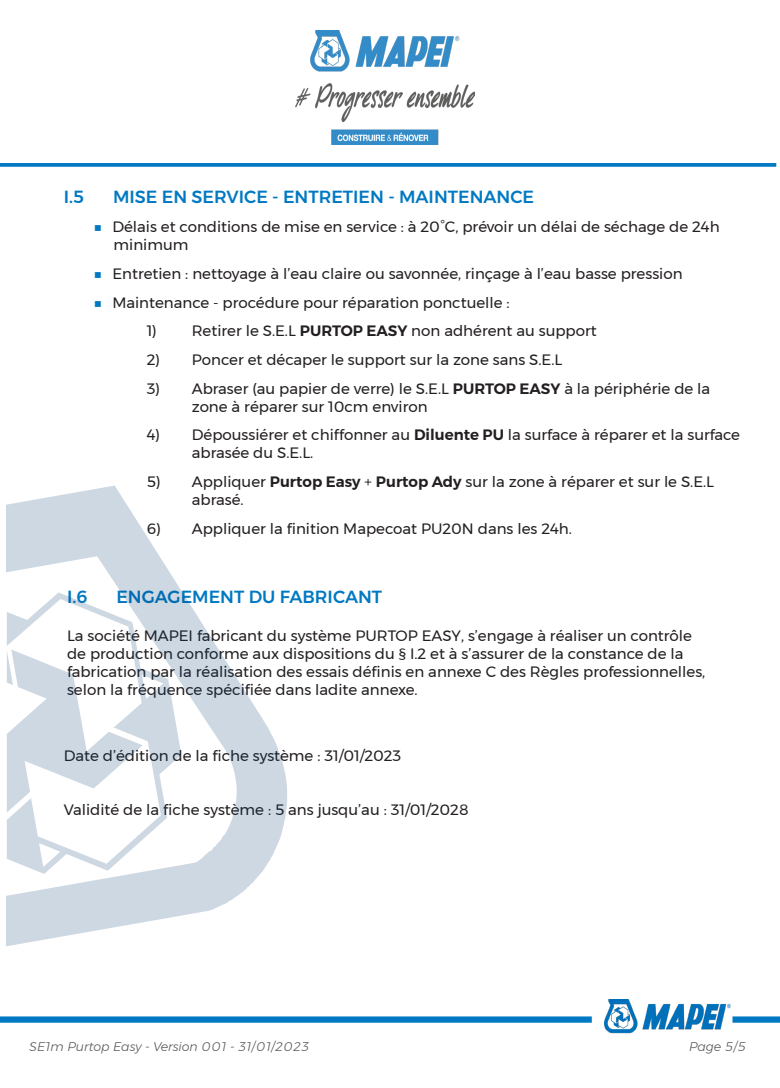
<style>
.page{position:relative;width:780px;height:1088px;background:#fff}
.page>*{position:absolute;margin:0;border:0;box-sizing:border-box;transform-origin:0 0}
.t1{font:500 17.5px "Montserrat";color:#0079c2}
.t2{font:15px/18px "Montserrat";color:#231f20}
.t3{font:italic 300 12.5px "Montserrat";color:#57585a}
.s1{font-weight:700;color:#0079c2}
.s2{font-weight:600}
</style>
<div class="page">
<svg style="left:0;top:163px;width:776px;height:4px;background:#0f81c5"></svg>
<img style="left:295px;top:30px;width:179px;height:114px">
<div style="left:0;top:1016px;width:591px;height:7px;background:#0079c2"></div>
<div style="left:732px;top:1016px;width:48px;height:7px;background:#0079c2"></div>
<svg style="left:7px;top:485px;width:280px;height:461px"></svg>
<svg style="left:7px;top:592px;width:136px;height:30px"></svg>
<svg style="left:7px;top:622px;width:174px;height:252px"></svg>
<img style="left:591px;top:1000px;width:152px;height:34px">
<p class="t1" style="left:64px;top:183px;width:22px">I.5</p>
<p class="t1" style="left:113px;top:183px;width:422px">MISE EN SERVICE - ENTRETIEN - MAINTENANCE</p>
<p class="t2" style="left:113px;top:218px;width:607px;text-indent:-20px"><span class="s1">■</span> Délais et conditions de mise en service : à 20°C, prévoir un délai de séchage de 24h minimum</p>
<p class="t2" style="left:93px;top:265px;width:590px"><span class="s1">■</span> Entretien : nettoyage à l’eau claire ou savonnée, rinçage à l’eau basse pression</p>
<p class="t2" style="left:93px;top:293px;width:418px"><span class="s1">■</span> Maintenance - procédure pour réparation ponctuelle :</p>
<p class="t2" style="left:147px;top:322px;width:451px">1) Retirer le S.E.L <span class="s2">PURTOP EASY</span> non adhérent au support</p>
<p class="t2" style="left:147px;top:350px;width:417px">2) Poncer et décaper le support sur la zone sans S.E.L</p>
<p class="t2" style="left:192px;top:379px;width:520px;text-indent:-45px">3) Abraser (au papier de verre) le S.E.L <span class="s2">PURTOP EASY</span> à la périphérie de la zone à réparer sur 10cm environ</p>
<p class="t2" style="left:192px;top:426px;width:549px;text-indent:-45px">4) Dépoussiérer et chiffonner au <span class="s2">Diluente PU</span> la surface à réparer et la surface abrasée du S.E.L.</p>
<p class="t2" style="left:192px;top:472px;width:524px;text-indent:-45px">5) Appliquer <span class="s2">Purtop Easy</span> + <span class="s2">Purtop Ady</span> sur la zone à réparer et sur le S.E.L abrasé.</p>
<p class="t2" style="left:147px;top:519px;width:427px">6) Appliquer la finition Mapecoat PU20N dans les 24h.</p>
<p class="t1" style="left:67px;top:583px;width:22px">I.6</p>
<p class="t1" style="left:116px;top:583px;width:267px">ENGAGEMENT DU FABRICANT</p>
<p class="t2" style="left:67px;top:627px;width:639px">La société MAPEI fabricant du système PURTOP EASY, s’engage à réaliser un contrôle de production conforme aux dispositions du § I.2 et à s’assurer de la constance de la fabrication par la réalisation des essais définis en annexe C des Règles professionnelles, selon la fréquence spécifiée dans ladite annexe.</p>
<p class="t2" style="left:64px;top:746px;width:339px">Date d’édition de la fiche système : 31/01/2023</p>
<p class="t2" style="left:64px;top:800px;width:406px">Validité de la fiche système : 5 ans jusqu’au : 31/01/2028</p>
<p class="t3" style="left:30px;top:1037px;width:281px">SE1m Purtop Easy - Version 001 - 31/01/2023</p>
<p class="t3" style="left:689px;top:1037px;width:59px">Page 5/5</p>
</div>
